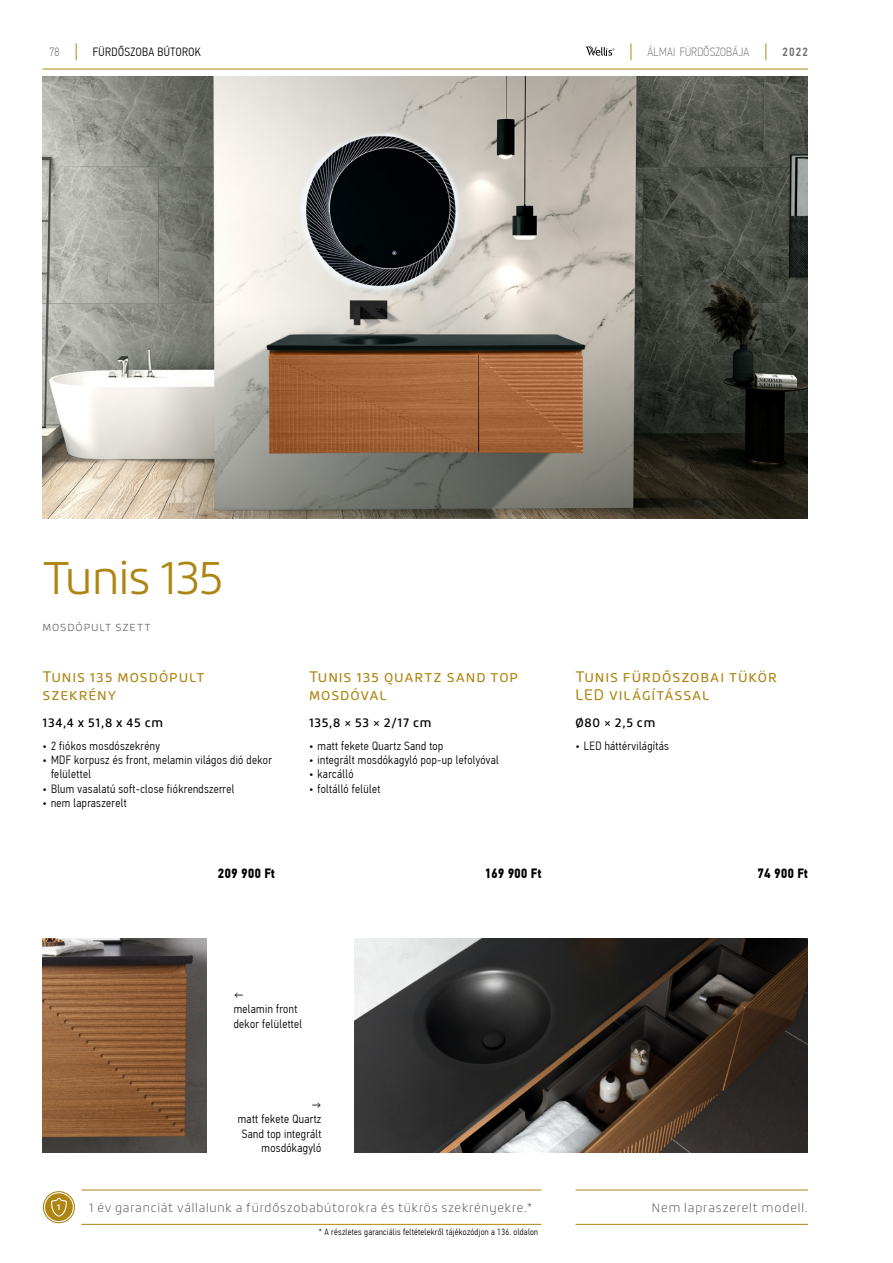
<style>
.page{position:relative;width:893px;height:1263px;background:#fff}
.page>*{position:absolute;margin:0;border:0;box-sizing:border-box;transform-origin:0 0}
._10_TITLE-a{font:300 45px "Roihu";letter-spacing:-.025em;color:#ae8513}
._10_SUBTITLE-b{font:15px/18px "Roihu";letter-spacing:.06em;color:#ae8513}
.ZZT_PRICE-black-list{font:700 13.5px "PF Din Text Cond Pro";color:#000}
._10_TEXT-kenyer{font:300 12px/14.4px "PF Din Text Cond Pro";letter-spacing:.03em;color:#000}
._10_SUBTITLE-a{font:200 12px "Roihu";letter-spacing:.07em;color:#58595b}
._10_TEXT-size{font:500 12px "Roihu";letter-spacing:.06em;color:#000}
.XX_HEAD_text{font:300 12px "PF Din Text Cond Pro";letter-spacing:.035em;color:#000}
.XX_HEAD_text-fix{font:100 12px "PF Din Text Cond Pro";letter-spacing:.02em;color:#6d6e71}
._10_SUBTITLE-b-2{font:500 12px "Roihu";letter-spacing:.06em;color:#000}
.XX_HEAD_text-fix-2{font:500 12px "PF Din Text Cond Pro";color:#6d6e71}
.XX_HEAD_Pagina{font:100 12px "PF Din Text Cond Pro";color:#58595b}
._10_TEXT-kenyer-2{font:300 9px "PF Din Text Cond Pro";letter-spacing:.03em;color:#000}
.t1{font:500 8.1px "Helvetica Neue LT Pro";color:#fff}
</style>
<div class="page">
<svg style="left:76px;top:43px;width:1px;height:17px"></svg>
<svg style="left:45px;top:1193px;width:28px;height:28px"></svg>
<div style="left:43px;top:1191px;width:32px;height:32px;border:1px solid #ae8513;border-radius:50%"></div>
<svg style="left:585px;top:46px;width:29px;height:10px"></svg>
<svg style="left:631px;top:43px;width:1px;height:17px"></svg>
<svg style="left:765px;top:43px;width:1px;height:17px"></svg>
<hr style="left:43px;top:69px;width:764px;height:1px;background:#ae8513">
<img style="left:43px;top:77px;width:765px;height:442px">
<img style="left:354px;top:938px;width:454px;height:214px">
<img style="left:43px;top:938px;width:164px;height:214px">
<hr style="left:82px;top:1190px;width:459px;height:1px;background:#ae8513">
<hr style="left:82px;top:1224px;width:459px;height:1px;background:#ae8513">
<hr style="left:576px;top:1190px;width:231px;height:1px;background:#ae8513">
<hr style="left:576px;top:1224px;width:231px;height:1px;background:#ae8513">
<p class="XX_HEAD_Pagina" style="left:49px;top:45px;width:12px">78</p>
<p class="XX_HEAD_text" style="left:93px;top:45px;width:110px">FÜRDŐSZOBA BÚTOROK</p>
<p class="XX_HEAD_text-fix" style="left:648px;top:45px;width:103px">ÁLMAI FÜRDŐSZOBÁJA</p>
<p class="XX_HEAD_text-fix-2" style="left:782px;top:45px;width:27px">2022</p>
<p class="_10_TITLE-a" style="left:43px;top:552px;width:182px">Tunis 135</p>
<p class="_10_SUBTITLE-a" style="left:43px;top:620px;width:110px">mosdópult szett</p>
<p class="_10_SUBTITLE-b" style="left:43px;top:668px;width:163px">Tunis 135 mosdópult szekrény</p>
<p class="_10_SUBTITLE-b-2" style="left:43px;top:715px;width:122px">134,4 x 51,8 x 45 cm</p>
<p class="_10_TEXT-kenyer" style="left:43px;top:738px;width:119px">• 2 fiókos mosdószekrény</p>
<p class="_10_TEXT-kenyer" style="left:51px;top:753px;width:222px;text-indent:-9px">• MDF korpusz és front, melamin világos dió dekor felülettel</p>
<p class="_10_TEXT-kenyer" style="left:43px;top:781px;width:193px">• Blum vasalatú soft-close fiókrendszerrel</p>
<p class="_10_TEXT-kenyer" style="left:43px;top:796px;width:86px">• nem lapraszerelt</p>
<p class="_10_SUBTITLE-b" style="left:309px;top:668px;width:211px">Tunis 135 quartz sand top mosdóval</p>
<p class="_10_TEXT-size" style="left:309px;top:715px;width:124px">135,8 × 53 × 2/17 cm</p>
<p class="_10_TEXT-kenyer" style="left:309px;top:738px;width:136px">• matt fekete Quartz Sand top</p>
<p class="_10_TEXT-kenyer" style="left:309px;top:753px;width:191px">• integrált mosdókagyló pop-up lefolyóval</p>
<p class="_10_TEXT-kenyer" style="left:309px;top:767px;width:46px">• karcálló</p>
<p class="_10_TEXT-kenyer" style="left:309px;top:781px;width:73px">• foltálló felület</p>
<p class="_10_SUBTITLE-b" style="left:575px;top:668px;width:203px">Tunis fürdőszobai tükör<br>LED világítással</p>
<p class="_10_TEXT-size" style="left:575px;top:715px;width:81px">Ø80 × 2,5 cm</p>
<p class="_10_TEXT-kenyer" style="left:575px;top:738px;width:95px">• LED háttérvilágítás</p>
<p class="ZZT_PRICE-black-list" style="left:218px;top:865px;width:58px">209 900 Ft</p>
<p class="ZZT_PRICE-black-list" style="left:484px;top:865px;width:58px">169 900 Ft</p>
<p class="ZZT_PRICE-black-list" style="left:758px;top:865px;width:52px">74 900 Ft</p>
<p class="_10_TEXT-kenyer" style="left:234px;top:987px;width:70px">←<br>melamin front dekor felülettel</p>
<p class="t1" style="left:57px;top:1202px;width:6px">1</p>
<p class="_10_TEXT-kenyer" style="left:311px;top:1097px;width:11px">→</p>
<p class="_10_TEXT-kenyer" style="left:238px;top:1112px;width:85px;text-align:right">matt fekete Quartz<br>Sand top integrált mosdókagyló</p>
<p class="_10_SUBTITLE-a" style="left:89px;top:1200px;width:444px">1 év garanciát vállalunk a fürdőszobabútorokra és tükrös szekrényekre.*</p>
<p class="_10_SUBTITLE-a" style="left:652px;top:1200px;width:158px">Nem lapraszerelt modell.</p>
<p class="_10_TEXT-kenyer-2" style="left:319px;top:1226px;width:221px">* A részletes garanciális feltételekről tájékozódjon a 136. oldalon</p>
</div>
